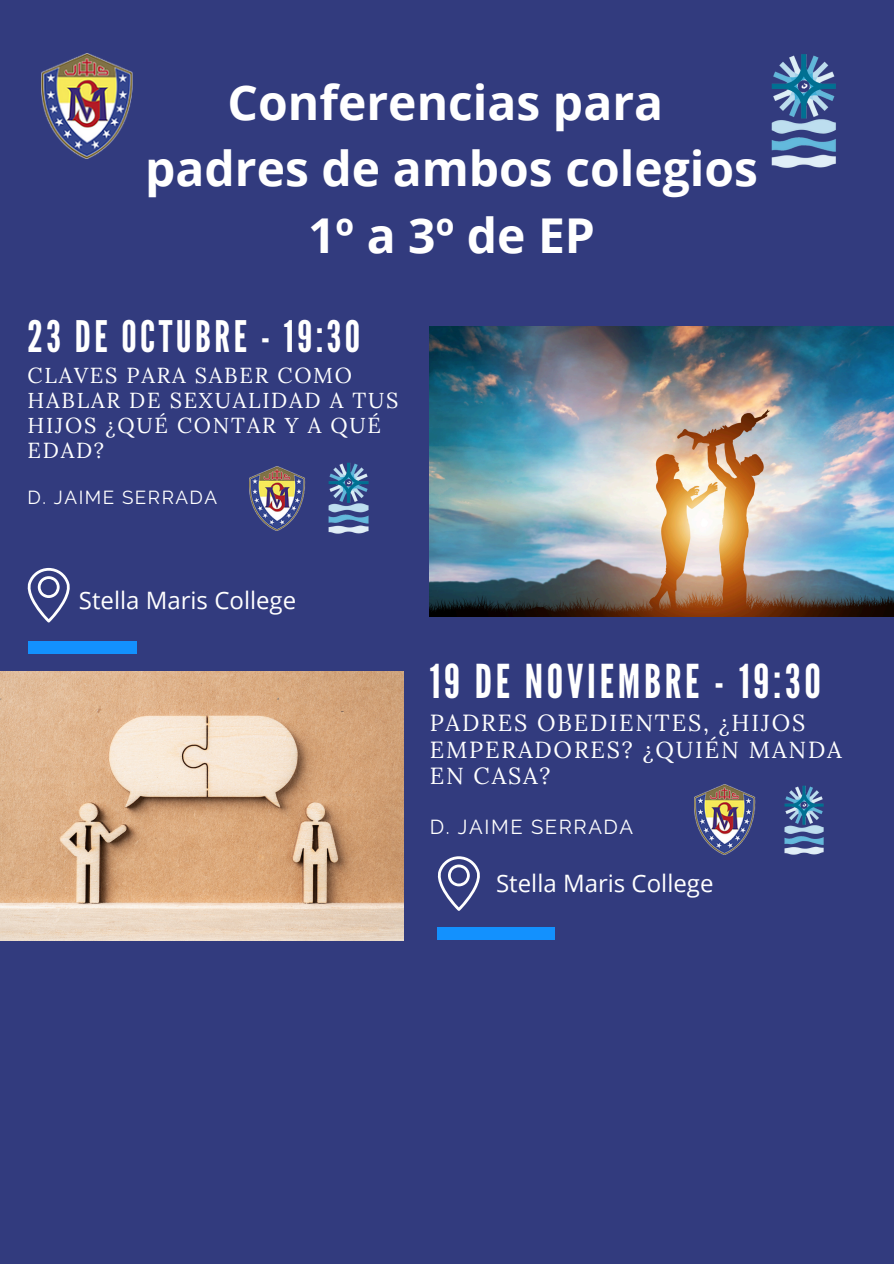
<style>
.page{position:relative;width:894px;height:1264px;background:#fff}
.page>*{position:absolute;margin:0;border:0;box-sizing:border-box;transform-origin:0 0}
.t1{font:700 48px/66.3px "Open Sans";color:#fff;text-align:center}
.t2{font:46.65px "League Gothic";letter-spacing:.08em;color:#fff}
.t3{font:43.35px "League Gothic";letter-spacing:.08em;color:#fff}
.t4{font:24px "Open Sans";color:#fff}
.t5{font:23.25px/26.5px "Lora";letter-spacing:.08em;color:#fff}
.t6{font:21.6px/24.9px "Lora";letter-spacing:.08em;color:#fff}
.t7{font:20.1px "Raleway";letter-spacing:.08em;color:#fff}
.t8{font:18.75px "Raleway";letter-spacing:.08em;color:#fff}
</style>
<div class="page">
<div style="left:0;top:0;width:893px;height:1263px;background:#323b7e"></div>
<img style="left:771px;top:54px;width:65px;height:114px">
<img style="left:42px;top:54px;width:91px;height:104px">
<img style="left:249px;top:466px;width:57px;height:64px">
<img style="left:328px;top:462px;width:41px;height:72px">
<div style="left:437px;top:927px;width:117px;height:12px;background:#1391fe"></div>
<img style="left:0;top:671px;width:403px;height:269px">
<img style="left:784px;top:785px;width:40px;height:70px">
<img style="left:694px;top:784px;width:62px;height:70px">
<div style="left:29px;top:641px;width:108px;height:12px;background:#1391fe"></div>
<img style="left:429px;top:326px;width:464px;height:290px">
<svg style="left:28px;top:568px;width:41px;height:54px"></svg>
<svg style="left:438px;top:856px;width:41px;height:54px"></svg>
<p class="t1" style="left:145px;top:68px;width:614px">Conferencias para<br>padres de ambos colegios<br>1º a 3º de EP</p>
<p class="t3" style="left:28px;top:311px;width:334px">23 DE OCTUBRE - 19:30</p>
<p class="t6" style="left:28px;top:362px;width:372px">CLAVES PARA SABER COMO<br>HABLAR DE SEXUALIDAD A TUS<br>HIJOS ¿QUÉ CONTAR Y A QUÉ<br>EDAD?</p>
<h2 class="t8" style="left:28px;top:486px;width:191px">D. JAIME SERRADA</h2>
<p class="t4" style="left:79px;top:583px;width:219px">Stella Maris College</p>
<p class="t2" style="left:429px;top:654px;width:393px">19 DE NOVIEMBRE - 19:30</p>
<p class="t5" style="left:429px;top:709px;width:413px">PADRES OBEDIENTES, ¿HIJOS<br>EMPERADORES? ¿QUIÉN MANDA<br>EN CASA?</p>
<p class="t7" style="left:429px;top:815px;width:205px">D. JAIME SERRADA</p>
<p class="t4" style="left:496px;top:866px;width:219px">Stella Maris College</p>
</div>
